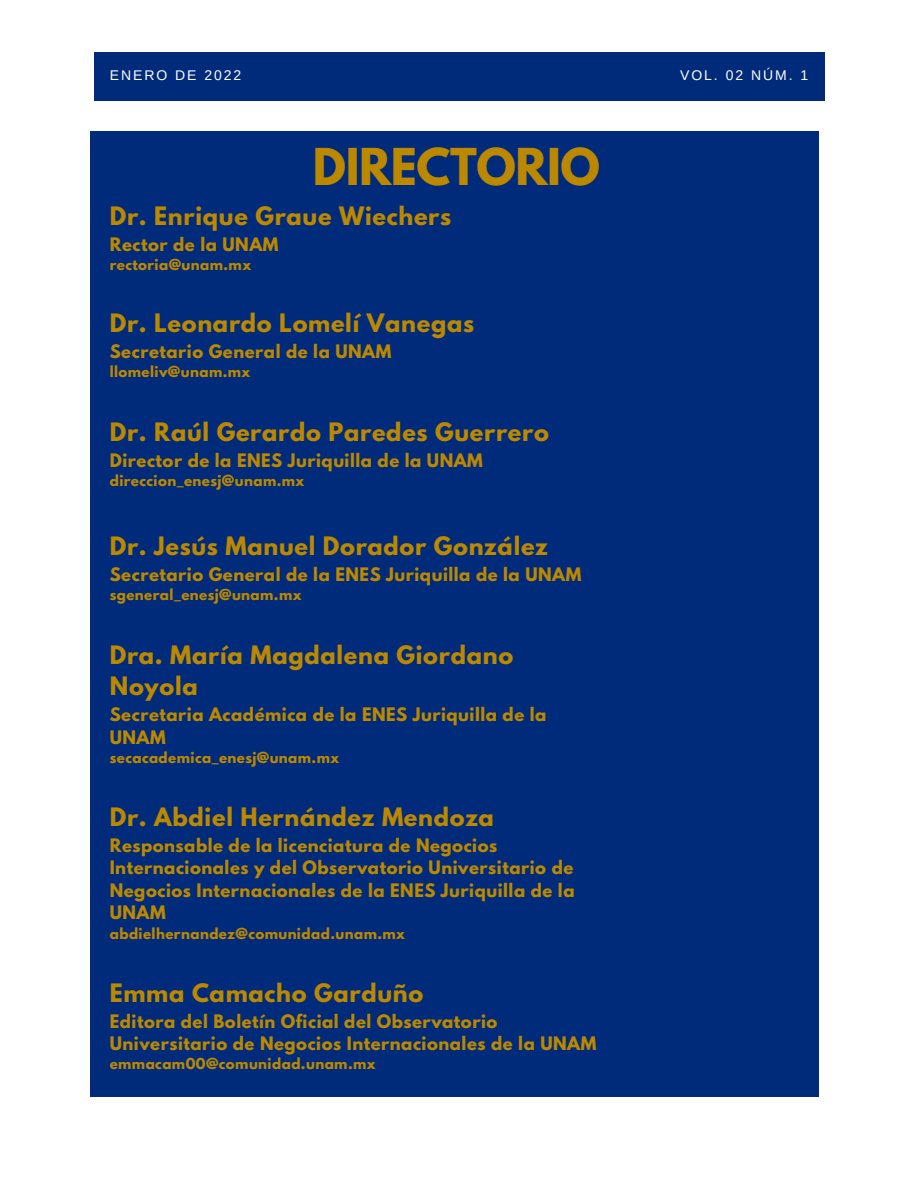
<style>
.page{position:relative;width:918px;height:1188px;background:#fff}
.page>*{position:absolute;margin:0;border:0;box-sizing:border-box;transform-origin:0 0}
.t1{font:700 45px "League Spartan";letter-spacing:-.01em;color:#b80}
.t2{font:700 22.5px/31.5px "League Spartan";letter-spacing:.03em;color:#b80}
.t3{font:700 16.5px/22.5px "League Spartan";letter-spacing:.03em;color:#b80}
.t4{font:13.95px "Arimo";letter-spacing:.14em;color:#fff}
.t5{font:700 13.5px "League Spartan";letter-spacing:.03em;color:#b80}
</style>
<div class="page">
<div style="left:95px;top:53px;width:730px;height:47px;background:#002b7a"></div>
<div style="left:90px;top:131px;width:729px;height:965px;background:#002b7a"></div>
<p class="t4" style="left:110px;top:68px;width:133px">ENERO DE 2022</p>
<p class="t4" style="left:680px;top:68px;width:130px">VOL. 02 NÚM. 1</p>
<p class="t1" style="left:313px;top:145px;width:289px">DIRECTORIO</p>
<p class="t2" style="left:110px;top:204px;width:343px">Dr. Enrique Graue Wiechers</p>
<p class="t3" style="left:110px;top:236px;width:170px">Rector de la UNAM</p>
<p class="t5" style="left:110px;top:258px;width:143px">rectoria@unam.mx</p>
<p class="t2" style="left:110px;top:310px;width:366px">Dr. Leonardo Lomelí Vanegas</p>
<p class="t3" style="left:110px;top:342px;width:283px">Secretario General de la UNAM</p>
<p class="t5" style="left:110px;top:365px;width:142px">llomeliv@unam.mx</p>
<p class="t2" style="left:110px;top:419px;width:441px">Dr. Raúl Gerardo Paredes Guerrero</p>
<p class="t3" style="left:110px;top:451px;width:375px">Director de la ENES Juriquilla de la UNAM</p>
<p class="t5" style="left:110px;top:474px;width:196px">direccion_enesj@unam.mx</p>
<p class="t2" style="left:110px;top:533px;width:440px">Dr. Jesús Manuel Dorador González</p>
<p class="t3" style="left:110px;top:565px;width:473px">Secretario General de la ENES Juriquilla de la UNAM</p>
<p class="t5" style="left:110px;top:588px;width:193px">sgeneral_enesj@unam.mx</p>
<p class="t2" style="left:110px;top:642px;width:405px">Dra. María Magdalena Giordano<br>Noyola</p>
<p class="t3" style="left:110px;top:705px;width:438px">Secretaria Académica de la ENES Juriquilla de la<br>UNAM</p>
<p class="t5" style="left:110px;top:751px;width:231px">secacademica_enesj@unam.mx</p>
<p class="t2" style="left:110px;top:804px;width:386px">Dr. Abdiel Hernández Mendoza</p>
<p class="t3" style="left:110px;top:836px;width:466px">Responsable de la licenciatura de Negocios Internacionales y del Observatorio Universitario de Negocios Internacionales de la ENES Juriquilla de la UNAM</p>
<p class="t5" style="left:110px;top:926px;width:297px">abdielhernandez@comunidad.unam.mx</p>
<p class="t2" style="left:110px;top:980px;width:315px">Emma Camacho Garduño</p>
<p class="t3" style="left:110px;top:1012px;width:488px">Editora del Boletín Oficial del Observatorio<br>Universitario de Negocios Internacionales de la UNAM</p>
<p class="t5" style="left:110px;top:1057px;width:267px">emmacam00@comunidad.unam.mx</p>
</div>
